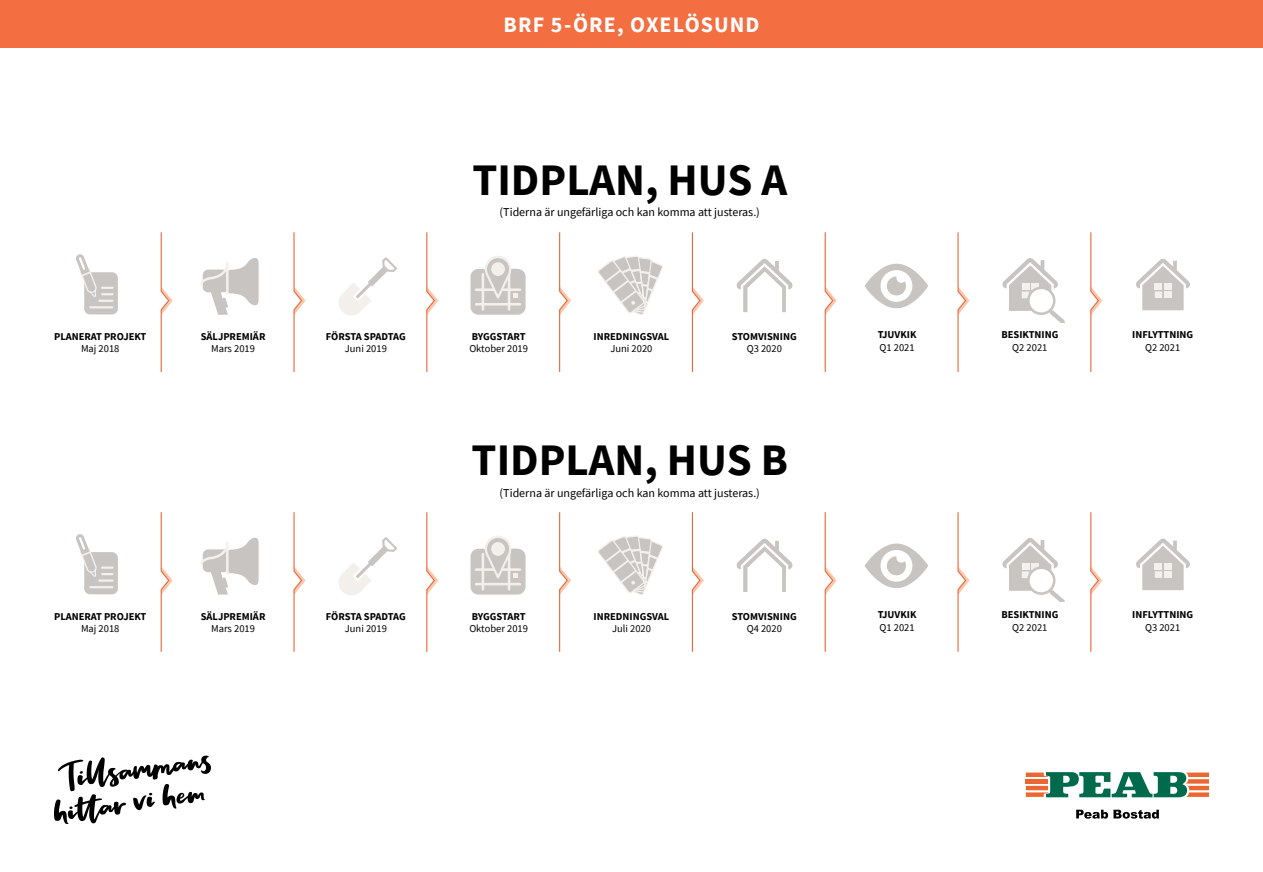
<style>
.page{position:relative;width:1263px;height:872px;background:#fff}
.page>*{position:absolute;margin:0;border:0;box-sizing:border-box;transform-origin:0 0}
.Rubrik{font:700 45px "Source Sans Pro";color:#000}
.t1{font:700 22.05px "Source Sans Pro";letter-spacing:.045em;color:#fff}
.Tid{font:12px "Source Sans Pro";color:#000}
.Rubrik-2{font:700 10.5px "Source Sans Pro";color:#000}
.Tid-2{font:10.5px "Source Sans Pro";color:#000}
.Rubrik-3{font:700 10.5px "Source Sans Pro";letter-spacing:-.02em;color:#000}
</style>
<div class="page">
<div style="left:0;top:0;width:1263px;height:47px;background:#f36f42"></div>
<svg style="left:339px;top:537px;width:58px;height:58px"></svg>
<div style="left:470px;top:548px;width:55px;height:46px;background:#c8c4c2;border-radius:8px"></div>
<hr style="left:475px;top:568px;width:46px;height:3px;background:#f3f0ec">
<hr style="left:475px;top:582px;width:46px;height:3px;background:#f3f0ec">
<hr style="left:482px;top:553px;width:2px;height:37px;background:#f3f0ec">
<svg style="left:485px;top:536px;width:33px;height:54px"></svg>
<div style="left:491px;top:542px;width:14px;height:14px;background:#f3f0ec;border-radius:50%"></div>
<svg style="left:598px;top:536px;width:65px;height:59px"></svg>
<svg style="left:736px;top:538px;width:57px;height:54px"></svg>
<svg style="left:1002px;top:538px;width:63px;height:64px"></svg>
<svg style="left:1136px;top:538px;width:54px;height:52px"></svg>
<div style="left:1155px;top:563px;width:7px;height:6px;background:#f3f0ed"></div>
<div style="left:1155px;top:571px;width:7px;height:7px;background:#f3f0ed"></div>
<div style="left:1164px;top:571px;width:7px;height:7px;background:#f3f0ed"></div>
<div style="left:1164px;top:563px;width:7px;height:6px;background:#f3f0ed"></div>
<svg style="left:200px;top:537px;width:59px;height:57px"></svg>
<hr style="left:226px;top:543px;width:3px;height:30px;background:#f3f0ed">
<div style="left:84px;top:552px;width:34px;height:42px;background:#c8c4c2;border-radius:6px"></div>
<hr style="left:89px;top:586px;width:24px;height:2px;background:#f3f0ed">
<svg style="left:76px;top:534px;width:38px;height:47px"></svg>
<svg style="left:160px;top:512px;width:13px;height:140px"></svg>
<svg style="left:293px;top:512px;width:12px;height:140px"></svg>
<svg style="left:426px;top:512px;width:12px;height:140px"></svg>
<svg style="left:559px;top:512px;width:12px;height:140px"></svg>
<svg style="left:691px;top:512px;width:13px;height:140px"></svg>
<svg style="left:824px;top:512px;width:13px;height:140px"></svg>
<svg style="left:957px;top:512px;width:12px;height:140px"></svg>
<svg style="left:1090px;top:512px;width:12px;height:140px"></svg>
<svg style="left:865px;top:543px;width:63px;height:45px"></svg>
<svg style="left:1076px;top:809px;width:83px;height:9px"></svg>
<svg style="left:1026px;top:772px;width:183px;height:25px"></svg>
<svg style="left:54px;top:755px;width:157px;height:69px"></svg>
<svg style="left:339px;top:257px;width:58px;height:59px"></svg>
<div style="left:470px;top:269px;width:55px;height:46px;background:#c8c4c2;border-radius:8px"></div>
<hr style="left:475px;top:288px;width:46px;height:3px;background:#f3f0ec">
<hr style="left:475px;top:303px;width:46px;height:2px;background:#f3f0ec">
<hr style="left:482px;top:273px;width:2px;height:38px;background:#f3f0ec">
<svg style="left:485px;top:256px;width:33px;height:55px"></svg>
<div style="left:491px;top:262px;width:14px;height:14px;background:#f3f0ec;border-radius:50%"></div>
<svg style="left:598px;top:256px;width:65px;height:59px"></svg>
<svg style="left:736px;top:259px;width:57px;height:53px"></svg>
<svg style="left:1002px;top:258px;width:63px;height:64px"></svg>
<svg style="left:1136px;top:259px;width:54px;height:51px"></svg>
<div style="left:1155px;top:283px;width:7px;height:6px;background:#f3f0ed"></div>
<div style="left:1155px;top:291px;width:7px;height:7px;background:#f3f0ed"></div>
<div style="left:1164px;top:291px;width:7px;height:7px;background:#f3f0ed"></div>
<div style="left:1164px;top:283px;width:7px;height:6px;background:#f3f0ed"></div>
<svg style="left:200px;top:258px;width:59px;height:57px"></svg>
<hr style="left:226px;top:263px;width:3px;height:30px;background:#f3f0ed">
<div style="left:84px;top:272px;width:34px;height:42px;background:#c8c4c2;border-radius:6px"></div>
<hr style="left:89px;top:306px;width:24px;height:2px;background:#f3f0ed">
<hr style="left:98px;top:299px;width:16px;height:3px;background:#f3f0ed">
<svg style="left:76px;top:254px;width:38px;height:43px"></svg>
<svg style="left:160px;top:232px;width:13px;height:140px"></svg>
<svg style="left:293px;top:232px;width:12px;height:140px"></svg>
<svg style="left:426px;top:232px;width:12px;height:140px"></svg>
<svg style="left:559px;top:232px;width:12px;height:140px"></svg>
<svg style="left:691px;top:232px;width:13px;height:140px"></svg>
<svg style="left:824px;top:232px;width:13px;height:140px"></svg>
<svg style="left:957px;top:232px;width:12px;height:140px"></svg>
<svg style="left:1090px;top:232px;width:12px;height:140px"></svg>
<svg style="left:865px;top:263px;width:63px;height:45px"></svg>
<p class="Rubrik-2" style="left:54px;top:329px;width:94px">PLANERAT PROJEKT</p>
<p class="Tid-2" style="left:81px;top:342px;width:40px">Maj 2018</p>
<p class="Rubrik-2" style="left:201px;top:329px;width:66px">SÄLJPREMIÄR</p>
<p class="Tid-2" style="left:211px;top:342px;width:45px">Mars 2019</p>
<p class="Rubrik-2" style="left:326px;top:329px;width:82px">FÖRSTA SPADTAG</p>
<p class="Tid-2" style="left:345px;top:342px;width:44px">Juni 2019</p>
<p class="Rubrik-2" style="left:54px;top:609px;width:94px">PLANERAT PROJEKT</p>
<p class="Tid-2" style="left:81px;top:622px;width:40px">Maj 2018</p>
<p class="Rubrik-2" style="left:201px;top:609px;width:66px">SÄLJPREMIÄR</p>
<p class="Tid-2" style="left:211px;top:622px;width:45px">Mars 2019</p>
<p class="Rubrik-2" style="left:326px;top:609px;width:82px">FÖRSTA SPADTAG</p>
<p class="Tid-2" style="left:345px;top:622px;width:44px">Juni 2019</p>
<p class="t1" style="left:504px;top:10px;width:257px">BRF 5-ÖRE, OXELÖSUND</p>
<p class="Rubrik" style="left:472px;top:150px;width:316px">TIDPLAN, HUS A</p>
<p class="Tid" style="left:500px;top:204px;width:262px">(Tiderna är ungefärliga och kan komma att justeras.)</p>
<p class="Rubrik-3" style="left:472px;top:329px;width:56px">BYGGSTART</p>
<p class="Tid-2" style="left:469px;top:342px;width:60px">Oktober 2019</p>
<p class="Rubrik-2" style="left:594px;top:329px;width:77px">INREDNINGSVAL</p>
<p class="Tid-2" style="left:610px;top:342px;width:44px">Juni 2020</p>
<p class="Rubrik-2" style="left:732px;top:329px;width:67px">STOMVISNING</p>
<p class="Tid-2" style="left:747px;top:342px;width:37px">Q3 2020</p>
<p class="Rubrik" style="left:472px;top:430px;width:318px">TIDPLAN, HUS B</p>
<p class="Tid" style="left:500px;top:485px;width:262px">(Tiderna är ungefärliga och kan komma att justeras.)</p>
<p class="Rubrik-3" style="left:472px;top:609px;width:56px">BYGGSTART</p>
<p class="Tid-2" style="left:469px;top:622px;width:60px">Oktober 2019</p>
<p class="Rubrik-2" style="left:594px;top:609px;width:77px">INREDNINGSVAL</p>
<p class="Tid-2" style="left:612px;top:622px;width:40px">Juli 2020</p>
<p class="Rubrik-2" style="left:732px;top:609px;width:67px">STOMVISNING</p>
<p class="Tid-2" style="left:747px;top:622px;width:37px">Q4 2020</p>
<p class="Rubrik-2" style="left:878px;top:328px;width:40px">TJUVKIK</p>
<p class="Tid-2" style="left:879px;top:341px;width:37px">Q1 2021</p>
<p class="Rubrik-2" style="left:878px;top:607px;width:40px">TJUVKIK</p>
<p class="Tid-2" style="left:879px;top:620px;width:37px">Q1 2021</p>
<p class="Rubrik-2" style="left:1001px;top:328px;width:58px">BESIKTNING</p>
<p class="Tid-2" style="left:1012px;top:341px;width:37px">Q2 2021</p>
<p class="Rubrik-2" style="left:1132px;top:328px;width:63px">INFLYTTNING</p>
<p class="Tid-2" style="left:1145px;top:341px;width:37px">Q2 2021</p>
<p class="Rubrik-2" style="left:1001px;top:607px;width:58px">BESIKTNING</p>
<p class="Tid-2" style="left:1012px;top:620px;width:37px">Q2 2021</p>
<p class="Rubrik-2" style="left:1132px;top:607px;width:63px">INFLYTTNING</p>
<p class="Tid-2" style="left:1145px;top:620px;width:37px">Q3 2021</p>
</div>
